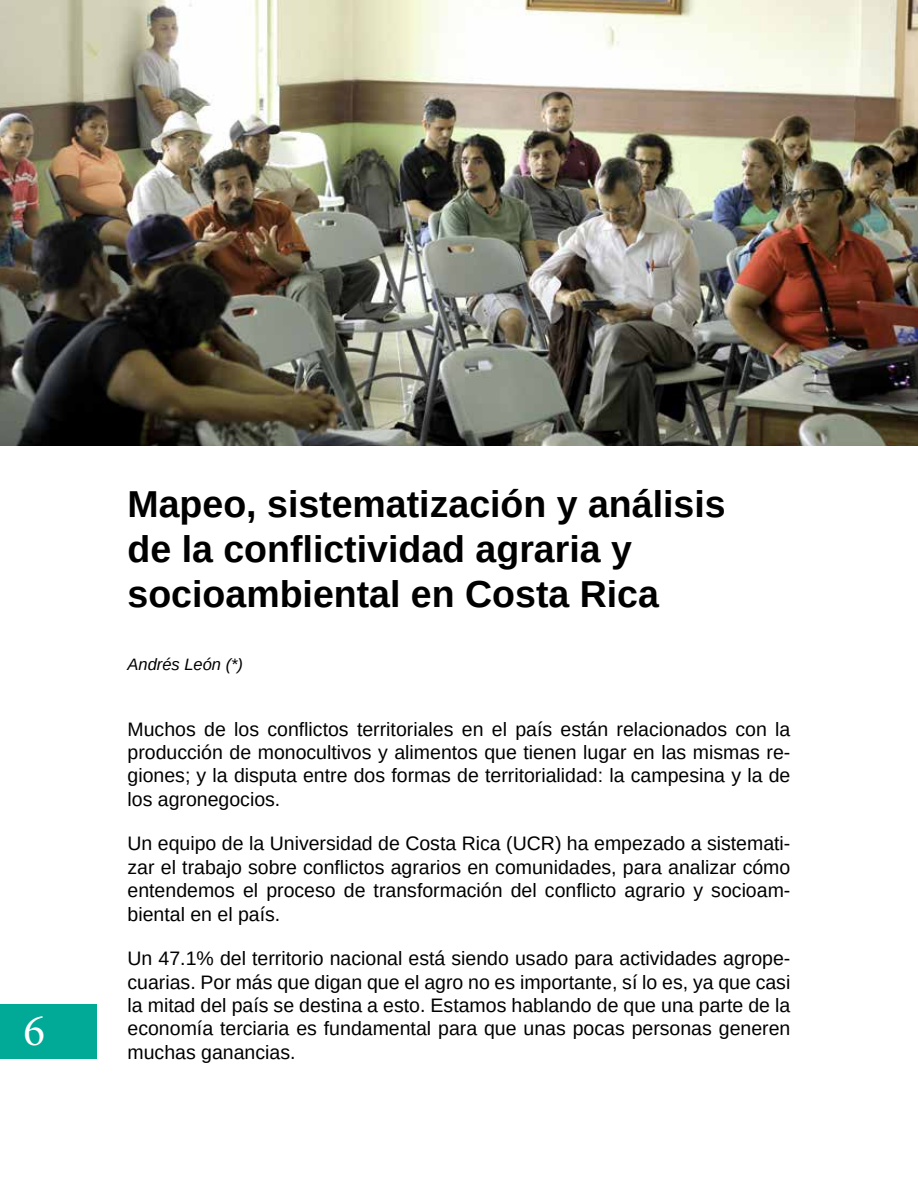
<style>
.page{position:relative;width:918px;height:1188px;background:#fff}
.page>*{position:absolute;margin:0;border:0;box-sizing:border-box;transform-origin:0 0}
.t1{font:45px "Minion Pro";color:#fff}
.t2{font:700 37.5px/45px "Liberation Sans";color:#000}
.t3{font:19.5px/23.4px "Liberation Sans";color:#000;text-align:justify}
.t4{font:italic 16.5px "Liberation Sans";color:#000}
</style>
<div class="page">
<div style="left:0;top:1004px;width:97px;height:55px;background:#00aa96"></div>
<img style="left:0;top:0;width:918px;height:445px">
<h1 class="t1" style="left:23px;top:1001px;width:23px">6</h1>
<h2 class="t2" style="left:128px;top:483px;width:600px">Mapeo, sistematización y análisis de la conflictividad agraria y socioambiental en Costa Rica</h2>
<p class="t4" style="left:128px;top:653px;width:117px">Andrés León (*)</p>
<p class="t3" style="left:128px;top:717px;width:664px">Muchos de los conflictos territoriales en el país están relacionados con la producción de monocultivos y alimentos que tienen lugar en las mismas re&shy;giones; y la disputa entre dos formas de territorialidad: la campesina y la de los agronegocios.</p>
<p class="t3" style="left:128px;top:832px;width:664px">Un equipo de la Universidad de Costa Rica (UCR) ha empezado a sistemati&shy;zar el trabajo sobre conflictos agrarios en comunidades, para analizar cómo entendemos el proceso de transformación del conflicto agrario y socioam&shy;biental en el país.</p>
<p class="t3" style="left:128px;top:947px;width:664px">Un 47.1% del territorio nacional está siendo usado para actividades agrope&shy;cuarias. Por más que digan que el agro no es importante, sí lo es, ya que casi la mitad del país se destina a esto. Estamos hablando de que una parte de la economía terciaria es fundamental para que unas pocas personas generen muchas ganancias.</p>
</div>
